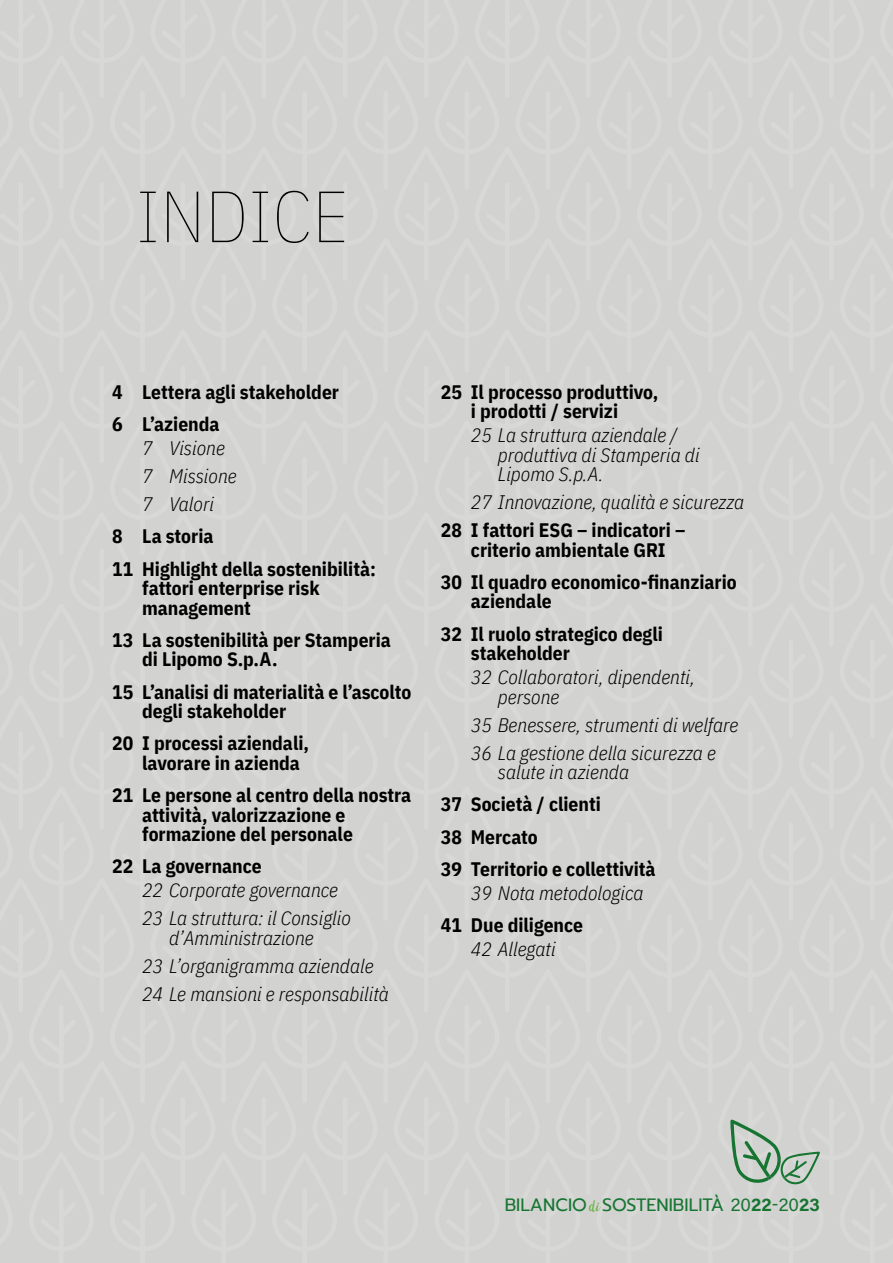
<style>
.page{position:relative;width:893px;height:1263px;background:#fff}
.page>*{position:absolute;margin:0;border:0;box-sizing:border-box;transform-origin:0 0}
.t1{font:100 72.3px "IBM Plex Sans Cond";color:#000}
.t2{font:700 19.5px/19.5px "IBM Plex Sans Cond";color:#000}
.t3{font:italic 300 19.5px/28px "IBM Plex Sans Cond";color:#000}
.t4{font:17.85px "Prompt";color:#177532}
.s1{font-family:"Maudlyn Demo";font-size:14.1px;color:#6bb346}
.s2{font-family:"Acumin Variable Concept"}
</style>
<div class="page">
<div style="left:0;top:0;width:893px;height:55px;background:#d2d2d1"></div>
<div style="left:0;top:55px;width:893px;height:92px;background:#d2d2d1"></div>
<div style="left:0;top:147px;width:893px;height:91px;background:#d2d2d1"></div>
<div style="left:0;top:238px;width:893px;height:92px;background:#d2d2d1"></div>
<div style="left:0;top:330px;width:893px;height:91px;background:#d2d2d1"></div>
<div style="left:0;top:421px;width:893px;height:91px;background:#d2d2d1"></div>
<div style="left:0;top:512px;width:893px;height:92px;background:#d2d2d1"></div>
<div style="left:0;top:604px;width:893px;height:91px;background:#d2d2d1"></div>
<div style="left:0;top:695px;width:893px;height:91px;background:#d2d2d1"></div>
<div style="left:0;top:786px;width:893px;height:92px;background:#d2d2d1"></div>
<div style="left:0;top:878px;width:893px;height:91px;background:#d2d2d1"></div>
<div style="left:0;top:969px;width:893px;height:92px;background:#d2d2d1"></div>
<div style="left:0;top:1061px;width:893px;height:91px;background:#d2d2d1"></div>
<div style="left:0;top:1152px;width:893px;height:111px;background:#d2d2d1"></div>
<svg style="left:730px;top:1119px;width:90px;height:67px"></svg>
<h1 class="t1" style="left:136px;top:163px;width:215px">INDICE</h1>
<p class="t2" style="left:112px;top:374px;width:228px;line-height:32.2px">4 Lettera agli stakeholder<br>6 L’azienda</p>
<p class="t3" style="left:142px;top:432px;width:96px">7 Visione<br>7 Missione<br>7 Valori</p>
<p class="t2" style="left:112px;top:519px;width:265px;line-height:32.2px">8 La storia<br>11 Highlight della sostenibilità:</p>
<p class="t2" style="left:142px;top:577px;width:179px">fattori enterprise risk management</p>
<p class="t2" style="left:142px;top:628px;width:250px;text-indent:-30px">13 La sostenibilità per Stamperia di Lipomo S.p.A.</p>
<p class="t2" style="left:142px;top:680px;width:271px;text-indent:-30px">15 L’analisi di materialità e l’ascolto degli stakeholder</p>
<p class="t2" style="left:142px;top:732px;width:168px;text-indent:-30px">20 I processi aziendali, lavorare in azienda</p>
<p class="t2" style="left:142px;top:784px;width:270px;text-indent:-30px">21 Le persone al centro della nostra attività, valorizzazione e formazione del personale</p>
<p class="t2" style="left:112px;top:855px;width:151px">22 La governance</p>
<p class="t3" style="left:142px;top:874px;width:210px">22 Corporate governance<br>23 La struttura: il Consiglio</p>
<p class="t3" style="left:142px;top:922px;width:248px;text-indent:27px">d’Amministrazione<br>23 L’organigramma aziendale<br>24 Le mansioni e responsabilità</p>
<p class="t2" style="left:441px;top:381px;width:219px;text-align:center">25 Il processo produttivo, i prodotti / servizi</p>
<p class="t3" style="left:498px;top:424px;width:203px;line-height:19.5px;text-indent:-27px">25 La struttura aziendale / produttiva di Stamperia di<br>Lipomo S.p.A.</p>
<p class="t3" style="left:471px;top:487px;width:275px">27 Innovazione, qualità e sicurezza</p>
<p class="t2" style="left:441px;top:519px;width:246px;text-align:center">28 I fattori ESG – indicatori – criterio ambientale GRI</p>
<p class="t2" style="left:471px;top:571px;width:267px;text-indent:-30px">30 Il quadro economico-finanziario aziendale</p>
<p class="t2" style="left:471px;top:622px;width:193px;text-indent:-30px">32 Il ruolo strategico degli stakeholder</p>
<p class="t3" style="left:498px;top:666px;width:199px;line-height:19.5px;text-indent:-27px">32 Collaboratori, dipendenti, persone</p>
<p class="t3" style="left:471px;top:709px;width:269px">35 Benessere, strumenti di welfare<br>36 La gestione della sicurezza e</p>
<p class="t3" style="left:498px;top:756px;width:133px">salute in azienda</p>
<p class="t2" style="left:441px;top:787px;width:216px;line-height:32.2px">37 Società / clienti<br>38 Mercato<br>39 Territorio e collettività</p>
<p class="t3" style="left:471px;top:877px;width:174px">39 Nota metodologica</p>
<p class="t2" style="left:441px;top:913px;width:144px">41 Due diligence</p>
<p class="t3" style="left:471px;top:933px;width:86px">42 Allegati</p>
<p class="t4" style="left:505px;top:1192px;width:317px">BILANCIO <span class="s1">di</span> SOSTENIBILITÀ <span class="s2">2022-2023</span></p>
</div>
